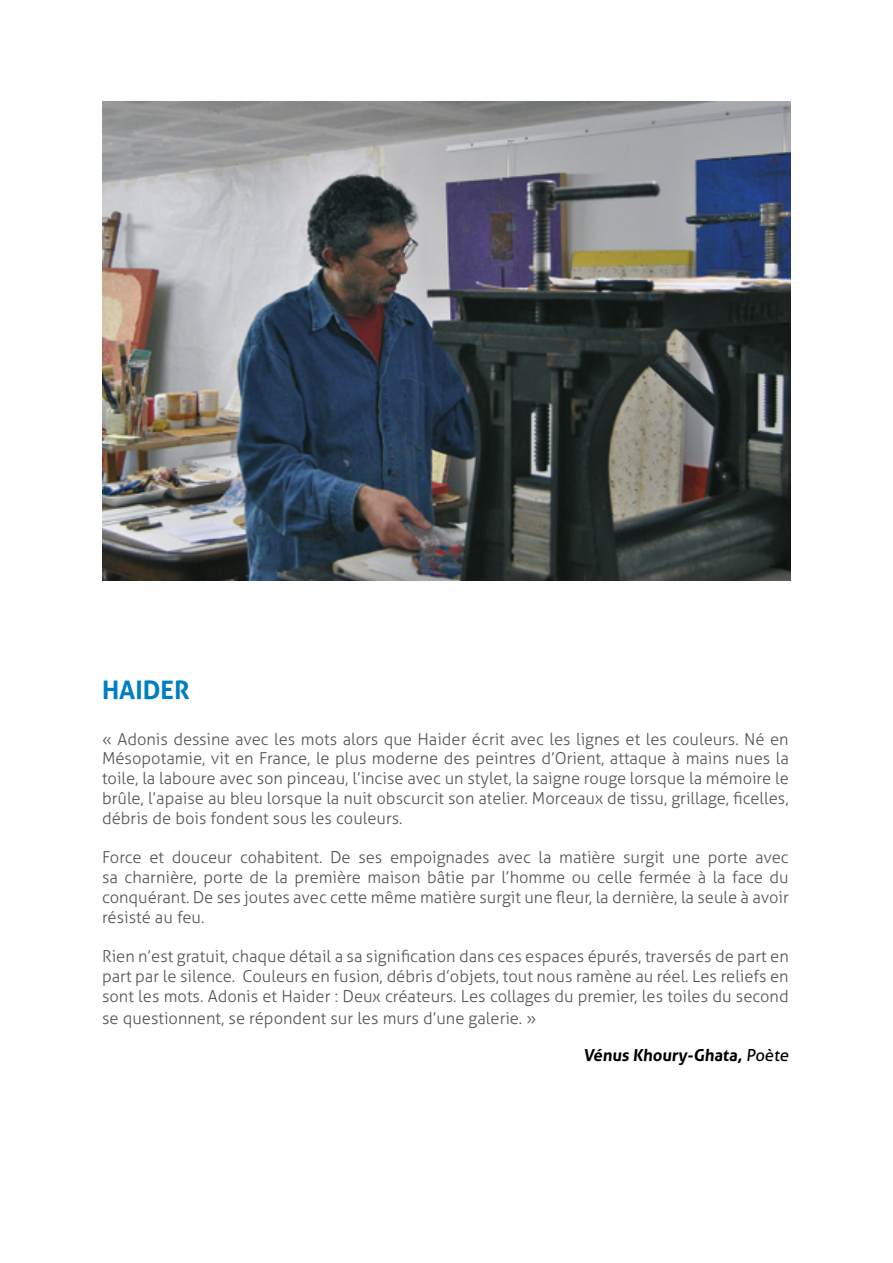
<style>
.page{position:relative;width:893px;height:1263px;background:#fff}
.page>*{position:absolute;margin:0;border:0;box-sizing:border-box;transform-origin:0 0}
.t1{font:700 25.5px "Aller";color:#007fc0}
.t2{font:300 16.5px/19.8px "Aller";color:#525558;text-align:justify}
.t3{font:700 16.5px "Aller";color:#000}
.s1{font-weight:400}
</style>
<div class="page">
<img style="left:102px;top:102px;width:688px;height:478px">
<h1 class="t1" style="left:102px;top:674px;width:89px">HAIDER</h1>
<p class="t2" style="left:102px;top:729px;width:688px">« Adonis dessine avec les mots alors que Haider écrit avec les lignes et les couleurs. Né en Mésopotamie, vit en France, le plus moderne des peintres d’Orient, attaque à mains nues la toile, la laboure avec son pinceau, l’incise avec un stylet, la saigne rouge lorsque la mémoire le brûle, l’apaise au bleu lorsque la nuit obscurcit son atelier. Morceaux de tissu, grillage, ficelles, débris de bois fondent sous les couleurs.</p>
<p class="t2" style="left:102px;top:848px;width:688px">Force et douceur cohabitent. De ses empoignades avec la matière surgit une porte avec sa charnière, porte de la première maison bâtie par l’homme ou celle fermée à la face du conquérant. De ses joutes avec cette même matière surgit une fleur, la dernière, la seule à avoir résisté au feu.</p>
<p class="t2" style="left:102px;top:947px;width:688px">Rien n’est gratuit, chaque détail a sa signification dans ces espaces épurés, traversés de part en part par le silence. Couleurs en fusion, débris d’objets, tout nous ramène au réel. Les reliefs en sont les mots. Adonis et Haider : Deux créateurs. Les collages du premier, les toiles du second</p>
<p class="t2" style="left:102px;top:1008px;width:436px">se questionnent, se répondent sur les murs d’une galerie. »</p>
<p class="t3" style="left:583px;top:1045px;width:209px">Vénus Khoury-Ghata, <span class="s1">Poète</span></p>
</div>
